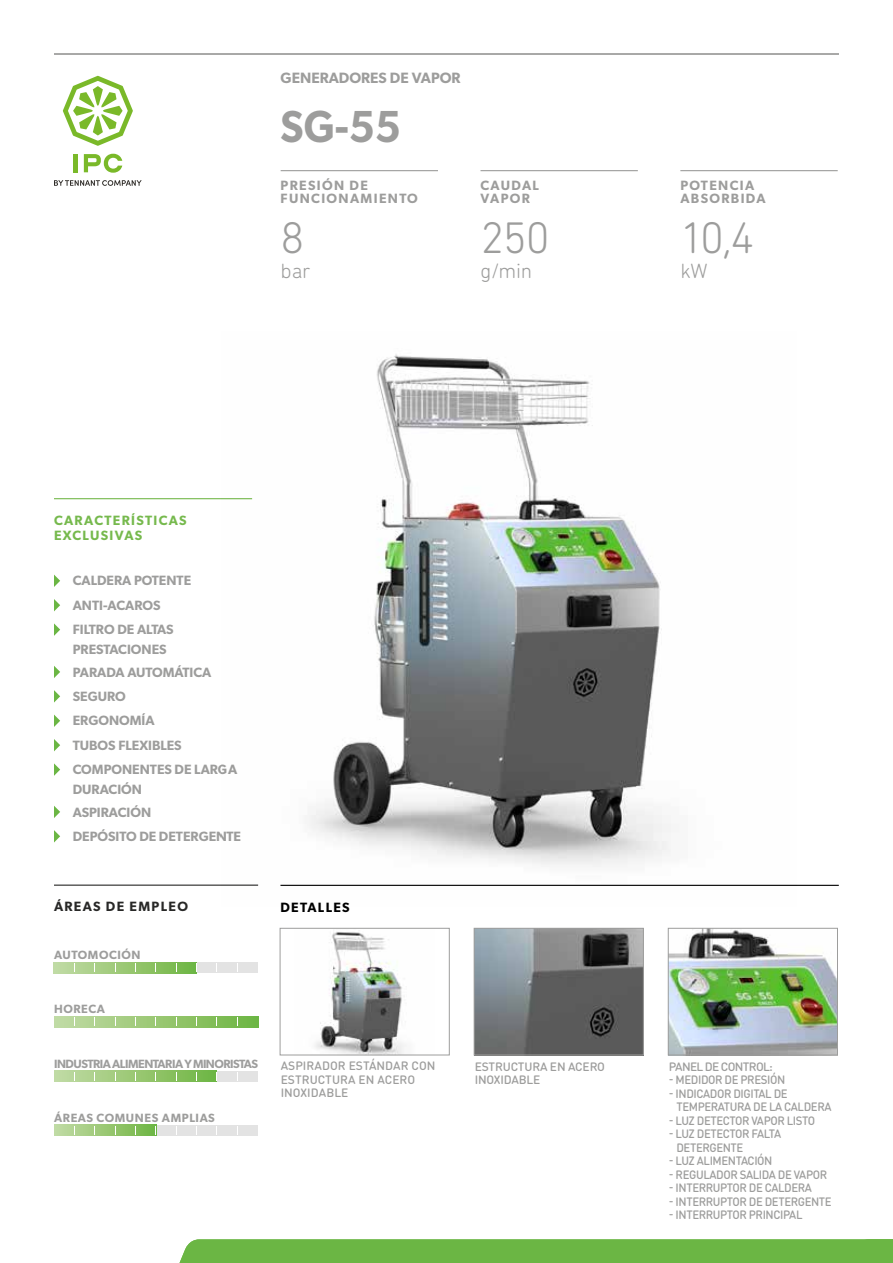
<style>
.page{position:relative;width:893px;height:1263px;background:#fff}
.page>*{position:absolute;margin:0;border:0;box-sizing:border-box;transform-origin:0 0}
.t1{font:300 45px "DIN Next Rounded LT Pro";color:#9d9d9c}
.t2{font:600 45px "Gibson";color:#9d9d9c;scale:.93 1}
.t3{font:300 21px "DIN Next Rounded LT Pro";letter-spacing:-.015em;color:#9d9d9c}
.t4{font:600 15px "Gibson";color:#9d9d9c}
.t5{font:600 13.5px/24.5px "Gibson";color:#9d9d9c}
.t6{font:600 13.5px/13.5px "Gibson";letter-spacing:.1em;color:#9d9d9c}
.t7{font:600 13.5px/15px "Gibson";letter-spacing:.1em;color:#76b94d}
.t8{font:600 13.5px "Gibson";letter-spacing:.1em;color:#282827}
.t9{font:600 13.5px "Gibson";letter-spacing:.1em;color:#000}
.t10{font:500 12px/13.5px "DIN Round Pro";letter-spacing:-.035em;color:#9d9d9c;scale:.95 1}
.t11{font:500 12px/13.5px "DIN Round Pro";letter-spacing:.005em;color:#9d9d9c}
.t12{font:600 12px "Gibson";letter-spacing:-.04em;color:#9d9d9c}
.t13{font:600 12px "Gibson";letter-spacing:.05em;color:#9d9d9c}
.t14{font:500 12px/13.5px "DIN Round Pro";letter-spacing:-.015em;color:#9d9d9c}
.t15{font:500 12px "DIN Round Pro";letter-spacing:-.055em;color:#9d9d9c}
.t16{font:600 12px "Gibson";letter-spacing:.025em;color:#9d9d9c}
</style>
<div class="page">
<hr style="left:281px;top:170px;width:157px;height:1px;background:#9d9d9c">
<hr style="left:480px;top:170px;width:158px;height:1px;background:#9d9d9c">
<hr style="left:680px;top:170px;width:158px;height:1px;background:#9d9d9c">
<hr style="left:54px;top:498px;width:198px;height:1px;background:#76b94d">
<svg style="left:54px;top:575px;width:6px;height:12px"></svg>
<svg style="left:54px;top:599px;width:6px;height:12px"></svg>
<svg style="left:54px;top:623px;width:6px;height:13px"></svg>
<svg style="left:54px;top:666px;width:6px;height:12px"></svg>
<svg style="left:54px;top:690px;width:6px;height:12px"></svg>
<svg style="left:54px;top:714px;width:6px;height:13px"></svg>
<svg style="left:54px;top:739px;width:6px;height:12px"></svg>
<svg style="left:54px;top:763px;width:6px;height:13px"></svg>
<svg style="left:54px;top:806px;width:6px;height:12px"></svg>
<svg style="left:54px;top:830px;width:6px;height:12px"></svg>
<hr style="left:280px;top:885px;width:559px;height:1px;background:#000">
<div style="left:54px;top:1125px;width:204px;height:10px;background:#e3e3e3"></div>
<svg style="left:54px;top:1125px;width:102px;height:10px"></svg>
<div style="left:54px;top:962px;width:204px;height:11px;background:#e3e3e3"></div>
<svg style="left:54px;top:962px;width:143px;height:11px;background:#9dca79"></svg>
<hr style="left:54px;top:884px;width:204px;height:2px;background:#282827">
<svg style="left:54px;top:1016px;width:204px;height:11px;background:#9cca79"></svg>
<div style="left:54px;top:1071px;width:204px;height:10px;background:#e3e3e3"></div>
<svg style="left:54px;top:1071px;width:163px;height:10px;background:#9dca7a"></svg>
<hr style="left:54px;top:54px;width:785px;height:1px;background:#9d9d9c">
<img style="left:221px;top:354px;width:575px;height:532px">
<img style="left:670px;top:930px;width:166px;height:123px">
<div style="left:668px;top:928px;width:170px;height:127px;border:1px solid #9d9d9c"></div>
<img style="left:476px;top:930px;width:166px;height:123px">
<div style="left:474px;top:928px;width:170px;height:127px;border:1px solid #9d9d9c"></div>
<img style="left:315px;top:932px;width:91px;height:121px">
<div style="left:280px;top:928px;width:170px;height:127px;border:1px solid #9d9d9c"></div>
<div style="left:179px;top:1239px;width:714px;height:24px;background:#6bb644"></div>
<hr style="left:74px;top:154px;width:4px;height:18px;background:#7ab929">
<svg style="left:84px;top:154px;width:38px;height:19px"></svg>
<svg style="left:63px;top:76px;width:70px;height:70px"></svg>
<svg style="left:54px;top:180px;width:88px;height:6px"></svg>
<p class="t4" style="left:281px;top:69px;width:181px">GENERADORES DE VAPOR</p>
<h1 class="t2" style="left:281px;top:100px;width:131px">SG-55</h1>
<p class="t6" style="left:281px;top:178px;width:139px">PRESIÓN DE<br>FUNCIONAMIENTO</p>
<p class="t6" style="left:480px;top:178px;width:60px">CAUDAL<br>VAPOR</p>
<p class="t6" style="left:680px;top:178px;width:87px">POTENCIA<br>ABSORBIDA</p>
<h1 class="t1" style="left:281px;top:212px;width:25px">8</h1>
<h2 class="t3" style="left:281px;top:259px;width:31px">bar</h2>
<h1 class="t1" style="left:480px;top:212px;width:71px">250</h1>
<h2 class="t3" style="left:480px;top:259px;width:53px">g/min</h2>
<h1 class="t1" style="left:680px;top:212px;width:76px">10,4</h1>
<h2 class="t3" style="left:680px;top:259px;width:29px">kW</h2>
<p class="t7" style="left:54px;top:512px;width:134px">CARACTERÍSTICAS<br>EXCLUSIVAS</p>
<p class="t5" style="left:73px;top:568px;width:120px">CALDERA POTENTE<br>ANTI-ACAROS<br>FILTRO DE ALTAS</p>
<p class="t5" style="left:73px;top:637px;width:140px;line-height:22.8px">PRESTACIONES<br>PARADA AUTOMÁTICA</p>
<p class="t5" style="left:73px;top:684px;width:166px">SEGURO<br>ERGONOMÍA<br>TUBOS FLEXIBLES<br>COMPONENTES DE LARGA</p>
<p class="t5" style="left:73px;top:777px;width:80px;line-height:22.8px">DURACIÓN<br>ASPIRACIÓN</p>
<p class="t5" style="left:73px;top:824px;width:170px">DEPÓSITO DE DETERGENTE</p>
<p class="t8" style="left:54px;top:898px;width:136px">ÁREAS DE EMPLEO</p>
<p class="t13" style="left:54px;top:948px;width:88px">AUTOMOCIÓN</p>
<p class="t16" style="left:54px;top:1002px;width:53px">HORECA</p>
<p class="t12" style="left:54px;top:1056px;width:205px">INDUSTRIA ALIMENTARIA Y MINORISTAS</p>
<p class="t13" style="left:54px;top:1110px;width:162px">ÁREAS COMUNES AMPLIAS</p>
<p class="t9" style="left:280px;top:899px;width:71px">DETALLES</p>
<p class="t11" style="left:281px;top:1059px;width:156px">ASPIRADOR ESTÁNDAR CON<br>ESTRUCTURA EN ACERO<br>INOXIDABLE</p>
<p class="t14" style="left:475px;top:1059px;width:132px">ESTRUCTURA EN ACERO<br>INOXIDABLE</p>
<p class="t15" style="left:669px;top:1058px;width:106px">PANEL DE CONTROL:</p>
<p class="t10" style="left:669px;top:1073px;width:124px">- MEDIDOR DE PRESIÓN</p>
<p class="t10" style="left:676px;top:1086px;width:165px;text-indent:-8px">- INDICADOR DIGITAL DE<br>TEMPERATURA DE LA CALDERA</p>
<p class="t10" style="left:669px;top:1113px;width:155px">- LUZ DETECTOR VAPOR LISTO</p>
<p class="t10" style="left:676px;top:1127px;width:112px;text-indent:-8px">- LUZ DETECTOR FALTA<br>DETERGENTE</p>
<p class="t10" style="left:669px;top:1154px;width:111px">- LUZ ALIMENTACIÓN</p>
<p class="t10" style="left:669px;top:1167px;width:168px">- REGULADOR SALIDA DE VAPOR</p>
<p class="t10" style="left:669px;top:1181px;width:152px">- INTERRUPTOR DE CALDERA</p>
<p class="t10" style="left:669px;top:1194px;width:173px">- INTERRUPTOR DE DETERGENTE</p>
<p class="t10" style="left:669px;top:1208px;width:142px">- INTERRUPTOR PRINCIPAL</p>
</div>
